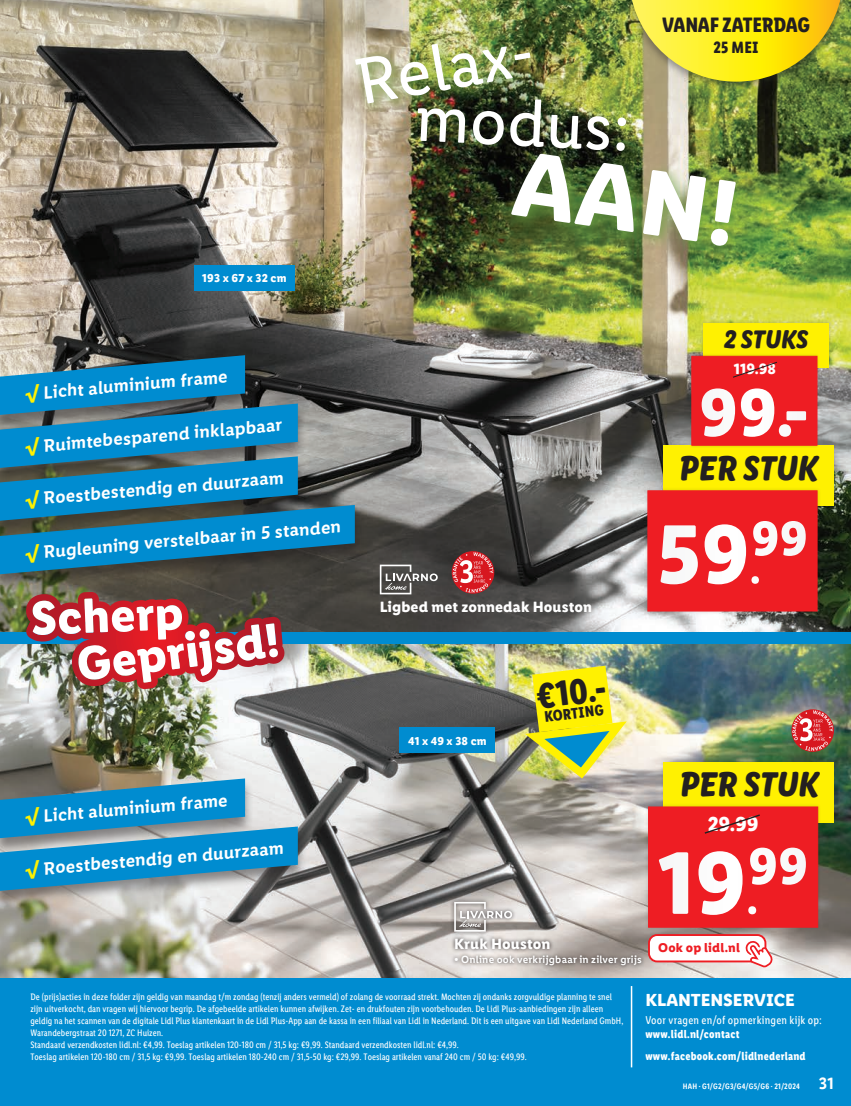
<style>
.page{position:relative;width:851px;height:1106px;background:#fff}
.page>*{position:absolute;margin:0;border:0;box-sizing:border-box;transform-origin:0 0}
.t1{font:700 93.45px "Lidl Font Pro";color:#fff}
.t2{font:700 89.25px "Lidl Font Pro";color:#fff}
.t3{font:700 84px "Lidl Font Pro";color:#fff}
.t4{font:700 67.8px "Lidl Font Pro";color:#fff}
.t5{font:66px "Lidl Font Pro";color:#fff}
.t6{font:700 52.05px "Lidl Font Pro";color:#fff}
.t7{font:700 48.9px "Lidl Font Pro";color:#fff}
.t8{font:700 35.85px "Lidl Font Cond Pro";color:#231f20}
.t9{font:34.5px "Lidl Font Script Pro";letter-spacing:.02em;color:#231f20}
.t10{font:25.5px "Lidl Font Script Pro";letter-spacing:.015em;color:#231f20}
.t11{font:700 21px "Lidl Font Cond Pro";letter-spacing:-.015em;color:#231f20}
.t12{font:700 20.4px "Lidl Font Pro";color:#fff}
.t13{font:600 18px "Lidl Font Pro";color:#fff}
.t14{font:700 17.55px "Lidl Font Pro";letter-spacing:-.005em;color:#fff}
.t15{font:700 16.5px "Lidl Font Cond Pro";color:#231f20}
.t16{font:600 16.5px "Lidl Font Pro";color:#fff}
.t17{font:700 15.45px "Lidl Font Cond Pro";color:#231f20}
.t18{font:700 15.15px "Lidl Font Pro";color:#fff}
.t19{font:700 15px "Lidl Font Pro";letter-spacing:.005em;color:#fff}
.t20{font:700 12.75px "Lidl Font Pro";letter-spacing:.015em;color:#ee1d23}
.t21{font:700 11.55px "Lidl Font Cond Pro";letter-spacing:.02em;color:#fff}
.t22{font:11.55px "Lidl Font Cond Pro";letter-spacing:.015em;color:#fff}
.t23{font:700 11.55px "Lidl Font Pro";letter-spacing:.02em;color:#fff}
.t24{font:600 10.5px "Lidl Font Pro";letter-spacing:.02em;color:#fff}
.t25{font:9.45px/12px "Lidl Font Cond Pro";color:#fff}
.t26{font:600 7.95px "Lidl Font Cond Pro";letter-spacing:.03em;color:#fff}
.s1{font-size:21px;color:#fff101}
.s2{font-size:41.1px}
.s3{font-size:43.65px}
</style>
<div class="page">
<div style="left:0;top:631px;width:850px;height:347px;background:#008cd0"></div>
<img style="left:0;top:644px;width:850px;height:334px">
<div style="left:0;top:978px;width:850px;height:128px;background:#008cd0"></div>
<hr style="left:630px;top:986px;width:2px;height:81px;background:#fff">
<img style="left:0;top:0;width:850px;height:631px">
<svg style="left:380px;top:564px;width:57px;height:30px;background:#6f6e6c"></svg>
<div style="left:194px;top:265px;width:101px;height:25px;background:#008cd0"></div>
<div style="left:348px;top:37px;width:196px;height:81px;background:#6ba043;opacity:.75"></div>
<div style="left:503px;top:146px;width:249px;height:117px;background:#6ba043;opacity:.75"></div>
<div style="left:400px;top:728px;width:95px;height:25px;background:#008cd0"></div>
<svg style="left:450px;top:897px;width:195px;height:72px;background:#b7b1ad"></svg>
<svg style="left:454px;top:902px;width:58px;height:29px;background:#bdb9b6"></svg>
<div style="left:649px;top:935px;width:116px;height:26px;background:#fff;border-radius:8px"></div>
<div style="left:648px;top:934px;width:118px;height:28px;border:2px solid #ee1d23;border-radius:8px"></div>
<svg style="left:744px;top:940px;width:29px;height:27px"></svg>
<div style="left:659px;top:757px;width:179px;height:70px;background:#231f20;opacity:.15"></div>
<div style="left:663px;top:761px;width:170px;height:61px;background:#fff101"></div>
<div style="left:644px;top:803px;width:177px;height:128px;background:#231f20;opacity:.15"></div>
<div style="left:647px;top:806px;width:171px;height:122px;background:#ee1d23"></div>
<svg style="left:451px;top:551px;width:43px;height:42px"></svg>
<svg style="left:452px;top:552px;width:41px;height:40px;background:#c64a4f"></svg>
<svg style="left:791px;top:709px;width:42px;height:43px"></svg>
<svg style="left:792px;top:710px;width:40px;height:41px;background:#cd5655"></svg>
<img style="left:525px;top:665px;width:101px;height:113px">
<img style="left:25px;top:592px;width:260px;height:97px">
<div style="left:658px;top:441px;width:179px;height:69px;background:#231f20;opacity:.15"></div>
<div style="left:663px;top:445px;width:170px;height:61px;background:#fff101"></div>
<div style="left:644px;top:487px;width:176px;height:128px;background:#231f20;opacity:.15"></div>
<div style="left:646px;top:490px;width:172px;height:122px;background:#ee1d23"></div>
<div style="left:0;top:504px;width:364px;height:87px;background:#231f20;opacity:.5"></div>
<svg style="left:0;top:355px;width:355px;height:219px;background:#24769b"></svg>
<div style="left:0;top:826px;width:307px;height:82px;background:#231f20;opacity:.5"></div>
<svg style="left:0;top:778px;width:298px;height:112px"></svg>
<div style="left:699px;top:319px;width:133px;height:51px;background:#231f20;opacity:.15"></div>
<div style="left:703px;top:323px;width:125px;height:44px;background:#fff101"></div>
<div style="left:688px;top:353px;width:131px;height:95px;background:#231f20;opacity:.15"></div>
<div style="left:691px;top:355px;width:126px;height:91px;background:#ee1d23"></div>
<div style="left:620px;top:0;width:230px;height:94px;background:#231f20;opacity:.45"></div>
<svg style="left:629px;top:0;width:213px;height:82px;background:#ded22a"></svg>
<p class="t23" style="left:202px;top:271px;width:86px">193 x 67 x 32 cm</p>
<h3 class="t13" style="left:24px;top:384px;width:204px;rotate:-5deg"><span class="s1">√</span> Licht aluminium frame</h3>
<h3 class="t13" style="left:24px;top:437px;width:259px;rotate:-5deg"><span class="s1">√</span> Ruimtebesparend inklapbaar</h3>
<h3 class="t13" style="left:24px;top:490px;width:261px;rotate:-5deg"><span class="s1">√</span> Roestbestendig en duurzaam</h3>
<h3 class="t11" style="left:662px;top:12px;width:149px">VANAF ZATERDAG</h3>
<h3 class="t15" style="left:713px;top:37px;width:47px">25 MEI</h3>
<h3 class="t5" style="left:349px;top:45px;width:190px;rotate:-10deg">Relax-</h3>
<h3 class="t5" style="left:417px;top:79px;width:216px;rotate:3deg">modus:</h3>
<h1 class="t1" style="left:522px;top:126px;width:227px;rotate:8deg">AAN!</h1>
<h3 class="t10" style="left:723px;top:324px;width:85px">2 STUKS</h3>
<h3 class="t4" style="left:698px;top:371px;width:113px">99.-</h3>
<h3 class="t18" style="left:733px;top:359px;width:44px">119.98</h3>
<h3 class="t9" style="left:679px;top:447px;width:140px">PER STUK</h3>
<h3 class="t13" style="left:24px;top:543px;width:318px;rotate:-5deg"><span class="s1">√</span> Rugleuning verstelbaar in 5 standen</h3>
<h3 class="t7" style="left:751px;top:508px;width:58px">99</h3>
<h3 class="t3" style="left:657px;top:503px;width:105px">59<span class="s2">.</span></h3>
<h3 class="t19" style="left:380px;top:597px;width:214px">Ligbed met zonnedak Houston</h3>
<h3 class="t13" style="left:24px;top:807px;width:204px;rotate:-5deg"><span class="s1">√</span> Licht aluminium frame</h3>
<h3 class="t13" style="left:24px;top:859px;width:261px;rotate:-5deg"><span class="s1">√</span> Roestbestendig en duurzaam</h3>
<p class="t23" style="left:408px;top:734px;width:80px">41 x 49 x 38 cm</p>
<h3 class="t8" style="left:533px;top:675px;width:72px;rotate:-7deg">€10.-</h3>
<h3 class="t17" style="left:543px;top:707px;width:61px;rotate:-7deg">KORTING</h3>
<h3 class="t19" style="left:454px;top:934px;width:98px">Kruk Houston</h3>
<p class="t24" style="left:454px;top:953px;width:189px">• Online ook verkrijgbaar in zilver grijs</p>
<h3 class="t9" style="left:679px;top:763px;width:140px">PER STUK</h3>
<h3 class="t12" style="left:707px;top:811px;width:52px">29.99</h3>
<h3 class="t6" style="left:747px;top:834px;width:62px">99</h3>
<h2 class="t2" style="left:658px;top:828px;width:101px">19<span class="s3">.</span></h2>
<h3 class="t20" style="left:658px;top:940px;width:83px">Ook op lidl.nl</h3>
<p class="t25" style="left:30px;top:990px;width:594px">De (prijs)acties in deze folder zijn geldig van maandag t/m zondag (tenzij anders vermeld) of zolang de voorraad strekt. Mochten zij ondanks zorgvuldige planning te snel zijn uitverkocht, dan vragen wij hiervoor begrip. De afgebeelde artikelen kunnen afwijken. Zet- en drukfouten zijn voorbehouden. De Lidl Plus-aanbiedingen zijn alleen geldig na het scannen van de digitale Lidl Plus klantenkaart in de Lidl Plus-App aan de kassa in een filiaal van Lidl in Nederland. Dit is een uitgave van Lidl Nederland GmbH, Warandebergstraat 20 1271, ZC Huizen.<br>Standaard verzendkosten lidl.nl: €4,99. Toeslag artikelen 120-180 cm / 31,5 kg: €9,99. Standaard verzendkosten lidl.nl: €4,99.<br>Toeslag artikelen 120-180 cm / 31,5 kg: €9,99. Toeslag artikelen 180-240 cm / 31,5-50 kg: €29,99. Toeslag artikelen vanaf 240 cm / 50 kg: €49,99.</p>
<h3 class="t14" style="left:645px;top:989px;width:151px">KLANTENSERVICE</h3>
<p class="t22" style="left:645px;top:1013px;width:178px">Voor vragen en/of opmerkingen kijk op:</p>
<p class="t21" style="left:645px;top:1027px;width:96px">www.lidl.nl/contact</p>
<p class="t21" style="left:645px;top:1049px;width:162px">www.facebook.com/lidlnederland</p>
<p class="t26" style="left:682px;top:1081px;width:119px">HAH · G1/G2/G3/G4/G5/G6 · 21/2024</p>
<h3 class="t16" style="left:818px;top:1074px;width:17px">31</h3>
</div>
